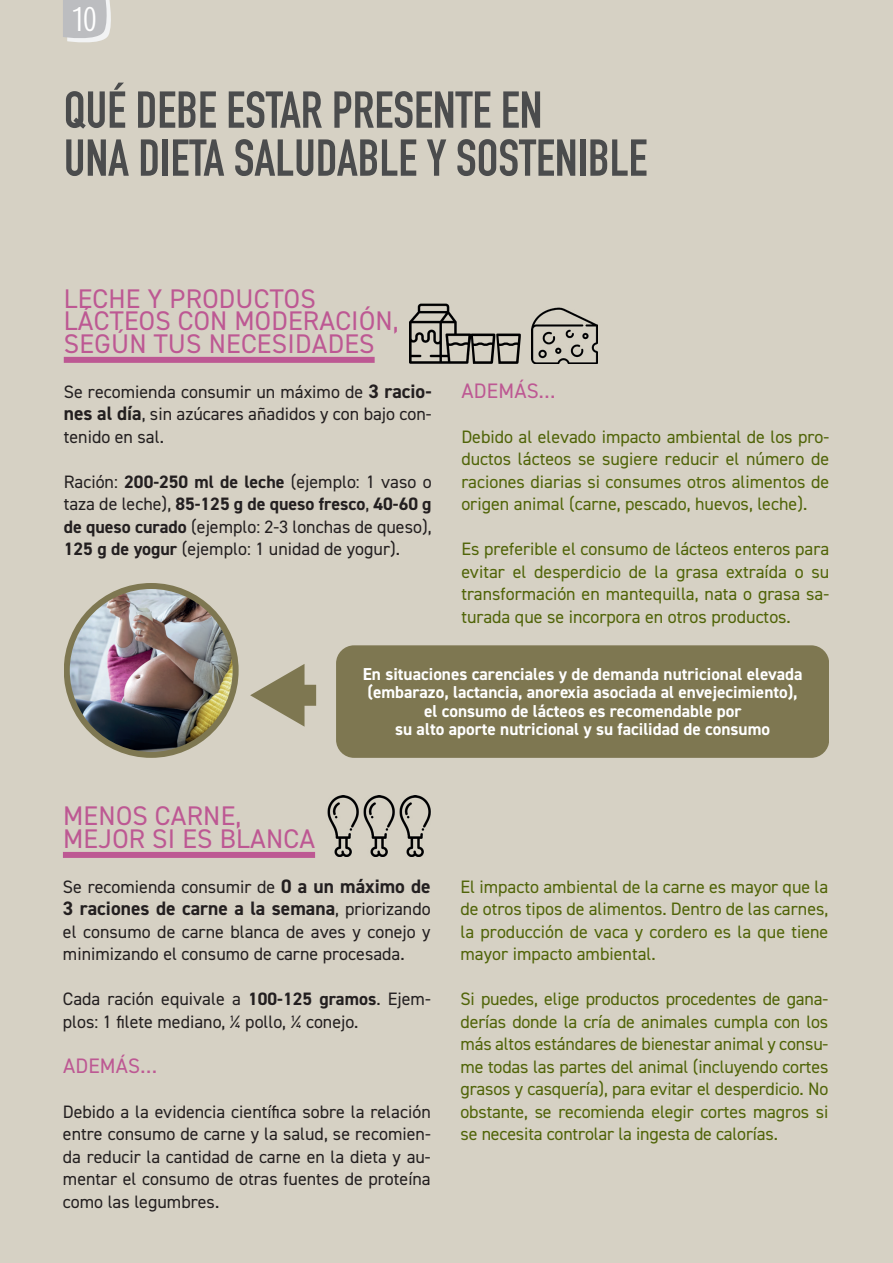
<style>
.page{position:relative;width:893px;height:1263px;background:#d6d1c4}
.page>*{position:absolute;margin:0;border:0;box-sizing:border-box;transform-origin:0 0}
.t1{font:700 51px/48px "DIN Condensed";color:#4b4c4d}
.t2{font:28.5px "Dax Compact Pro";color:#fff}
.t3{font:27px/22.5px "DIN2014";letter-spacing:.01em;color:#bd5893}
.t4{font:21px "DIN2014";letter-spacing:.01em;color:#bd5893}
.t5{font:700 19.5px "DIN2014";color:#231f20}
.t6{font:18px/22.5px "DIN2014";color:#506408;text-align:justify}
.t7{font:18px/22.5px "DIN2014";color:#231f20;text-align:justify}
.t8{font:700 17.25px/18.3px "DIN2014";color:#fff;text-align:center}
.s1{font-weight:700;font-size:19.5px}
.s2{font-weight:700}
.s3{font-weight:400;font-size:18px}
</style>
<div class="page">
<svg style="left:63px;top:0;width:48px;height:43px;background:#c6c7c8"></svg>
<div style="left:63px;top:852px;width:252px;height:6px;background:#bd5893"></div>
<img style="left:327px;top:796px;width:104px;height:60px">
<div style="left:64px;top:357px;width:311px;height:6px;background:#bd5893"></div>
<img style="left:409px;top:303px;width:61px;height:61px">
<img style="left:531px;top:308px;width:66px;height:55px">
<svg style="left:471px;top:334px;width:50px;height:30px"></svg>
<div style="left:336px;top:645px;width:493px;height:113px;background:#7e7751;border-radius:18px"></div>
<div style="left:295px;top:685px;width:21px;height:21px;background:#7e7751"></div>
<svg style="left:250px;top:664px;width:55px;height:63px"></svg>
<img style="left:67px;top:586px;width:165px;height:168px">
<div style="left:64px;top:583px;width:175px;height:175px;border:6px solid #7e7751;border-radius:50%"></div>
<h2 class="t2" style="left:72px;top:1px;width:26px">10</h2>
<h1 class="t1" style="left:64px;top:86px;width:585px">QUÉ DEBE ESTAR PRESENTE EN<br>UNA DIETA SALUDABLE Y SOSTENIBLE</h1>
<h3 class="t3" style="left:64px;top:287px;width:336px">LECHE Y PRODUCTOS<br>LÁCTEOS CON MODERACIÓN,<br>SEGÚN TUS NECESIDADES</h3>
<p class="t7" style="left:64px;top:380px;width:369px">Se recomienda consumir un máximo de <span class="s1">3 racio&shy;nes al día</span>, sin azúcares añadidos y con bajo con&shy;tenido en sal.</p>
<p class="t7" style="left:64px;top:470px;width:369px">Ración: <span class="s2">200-250 ml de leche</span> (ejemplo: 1 vaso o taza de leche), <span class="s2">85-125 g de queso fresco</span>, <span class="s2">40-60 g de queso curado</span> (ejemplo: 2-3 lonchas de queso), <span class="s2">125 g de yogur</span> (ejemplo: 1 unidad de yogur).</p>
<p class="t4" style="left:461px;top:377px;width:95px">ADEMÁS…</p>
<p class="t6" style="left:461px;top:425px;width:369px">Debido al elevado impacto ambiental de los pro&shy;ductos lácteos se sugiere reducir el número de raciones diarias si consumes otros alimentos de origen animal (carne, pescado, huevos, leche).</p>
<p class="t6" style="left:461px;top:537px;width:369px">Es preferible el consumo de lácteos enteros para evitar el desperdicio de la grasa extraída o su transformación en mantequilla, nata o grasa sa&shy;turada que se incorpora en otros productos.</p>
<p class="t8" style="left:363px;top:665px;width:441px">En situaciones carenciales y de demanda nutricional elevada (embarazo, lactancia, anorexia asociada al envejecimiento), el consumo de lácteos es recomendable por<br>su alto aporte nutricional y su facilidad de consumo</p>
<h3 class="t3" style="left:63px;top:804px;width:254px">MENOS CARNE,<br>MEJOR SI ES BLANCA</h3>
<p class="t7" style="left:63px;top:875px;width:369px">Se recomienda consumir de <span class="s1">0 a un máximo de</span></p>
<p class="t5" style="left:63px;top:895px;width:369px">3 raciones de carne a la semana<span class="s3">, priorizando</span></p>
<p class="t7" style="left:63px;top:920px;width:369px">el consumo de carne blanca de aves y conejo y minimizando el consumo de carne procesada.</p>
<p class="t7" style="left:63px;top:987px;width:369px">Cada ración equivale a <span class="s2">100-125 gramos</span>. Ejem&shy;plos: 1 filete mediano, ¼ pollo, ¼ conejo.</p>
<p class="t4" style="left:63px;top:1052px;width:95px">ADEMÁS…</p>
<p class="t7" style="left:63px;top:1100px;width:369px">Debido a la evidencia científica sobre la relación entre consumo de carne y la salud, se recomien&shy;da reducir la cantidad de carne en la dieta y au&shy;mentar el consumo de otras fuentes de proteína como las legumbres.</p>
<p class="t6" style="left:460px;top:875px;width:369px">El impacto ambiental de la carne es mayor que la de otros tipos de alimentos. Dentro de las carnes, la producción de vaca y cordero es la que tiene mayor impacto ambiental.</p>
<p class="t6" style="left:460px;top:987px;width:369px">Si puedes, elige productos procedentes de gana&shy;derías donde la cría de animales cumpla con los más altos estándares de bienestar animal y consu&shy;me todas las partes del animal (incluyendo cortes grasos y casquería), para evitar el desperdicio. No obstante, se recomienda elegir cortes magros si se necesita controlar la ingesta de calorías.</p>
</div>
